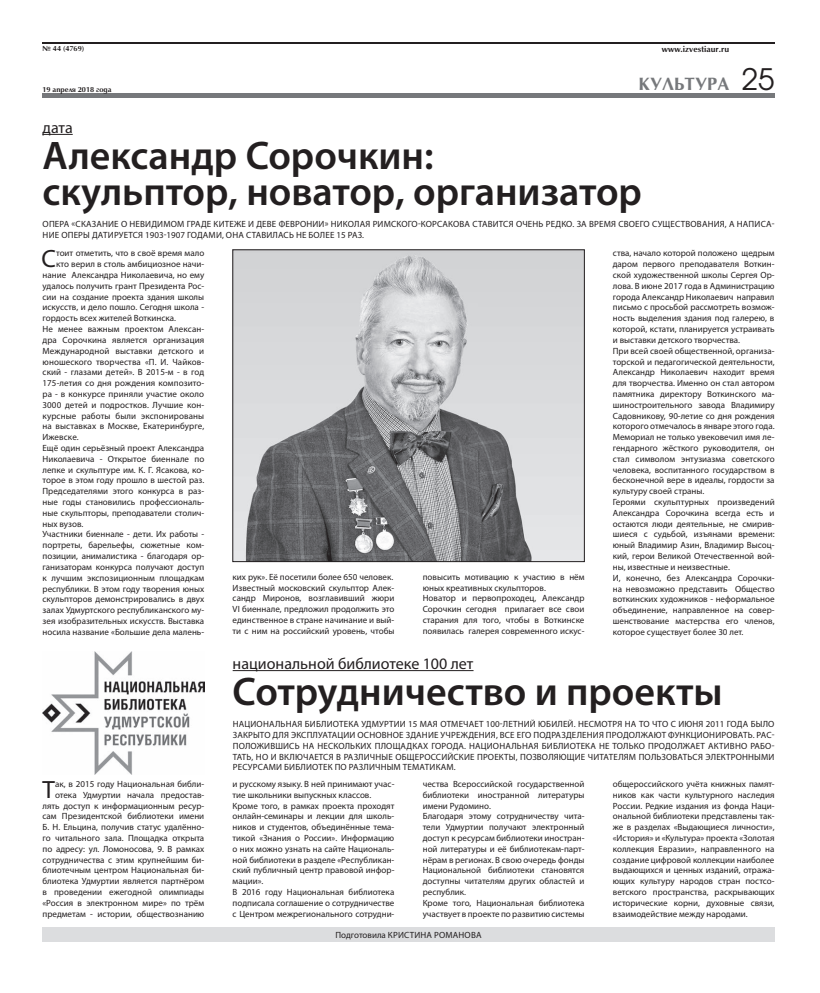
<style>
.page{position:relative;width:820px;height:993px;background:#fff}
.page>*{position:absolute;margin:0;border:0;box-sizing:border-box;transform-origin:0 0}
.t1{font:600 40px/36px "Myriad Pro";color:#231f20}
.t2{font:29.5px "Avant Garde Gothic C";color:#231f20}
.t3{font:25px "Myriad Pro";color:#231f20}
.t4{font:700 17px "Opium";color:#76787b}
.t5{font:16px "Myriad Pro";color:#231f20}
.t6{font:9px/10.8px "Myriad Pro";color:#231f20}
.t7{font:9px/10.8px "Myriad Pro";letter-spacing:.02em;color:#231f20}
.t8{font:700 8px "Opium";color:#231f20}
.t9{font:700 7px "Opium";color:#231f20}
</style>
<div class="page">
<hr style="left:43px;top:43px;width:731px;height:1px;background:#231f20">
<hr style="left:43px;top:94px;width:731px;height:4px;background:#76787b">
<img style="left:234px;top:251px;width:348px;height:308px">
<div style="left:232px;top:249px;width:352px;height:312px;border:1px solid #231f20"></div>
<hr style="left:43px;top:134px;width:30px;height:1px;background:#231f20">
<hr style="left:232px;top:670px;width:241px;height:1px;background:#231f20">
<img style="left:43px;top:651px;width:161px;height:123px">
<div style="left:43px;top:927px;width:731px;height:14px;background:#dcdddf"></div>
<p class="t9" style="left:43px;top:45px;width:43px">№ 44 (4769)</p>
<p class="t9" style="left:43px;top:86px;width:70px">19 апреля 2018 года</p>
<p class="t8" style="left:661px;top:45px;width:69px">www.izvestiaur.ru</p>
<h3 class="t4" style="left:638px;top:77px;width:92px">КУЛЬТУРА</h3>
<h2 class="t2" style="left:741px;top:67px;width:34px">25</h2>
<h3 class="t5" style="left:43px;top:121px;width:32px">дата</h3>
<h1 class="t1" style="left:43px;top:140px;width:600px">Александр Сорочкин:<br>скульптор, новатор, организатор</h1>
<p class="t7" style="left:43px;top:219px;width:733px">ОПЕРА «СКАЗАНИЕ О НЕВИДИМОМ ГРАДЕ КИТЕЖЕ И ДЕВЕ ФЕВРОНИИ» НИКОЛАЯ РИМСКОГО-КОРСАКОВА СТАВИТСЯ ОЧЕНЬ РЕДКО. ЗА ВРЕМЯ СВОЕГО СУЩЕСТВОВАНИЯ, А НАПИСА-<br>НИЕ ОПЕРЫ ДАТИРУЕТСЯ 1903-1907 ГОДАМИ, ОНА СТАВИЛАСЬ НЕ БОЛЕЕ 15 РАЗ.</p>
<h3 class="t3" style="left:42px;top:249px;width:16px">С</h3>
<p class="t6" style="left:56px;top:248px;width:149px">тоит отметить, что в своё время мало</p>
<p class="t6" style="left:56px;top:259px;width:149px">кто верил в столь амбициозное начи-</p>
<p class="t6" style="left:43px;top:270px;width:163px">нание Александра Николаевича, но ему</p>
<p class="t6" style="left:43px;top:281px;width:163px">удалось получить грант Президента Рос-</p>
<p class="t6" style="left:43px;top:292px;width:163px">сии на создание проекта здания школы</p>
<p class="t6" style="left:43px;top:302px;width:163px">искусств, и дело пошло. Сегодня школа -</p>
<p class="t6" style="left:43px;top:313px;width:135px">гордость всех жителей Воткинска.</p>
<p class="t6" style="left:43px;top:324px;width:163px">Не менее важным проектом Алексан-</p>
<p class="t6" style="left:43px;top:335px;width:163px">дра Сорочкина является организация</p>
<p class="t6" style="left:43px;top:346px;width:163px">Международной выставки детского и</p>
<p class="t6" style="left:43px;top:356px;width:163px">юношеского творчества «П. И. Чайков-</p>
<p class="t6" style="left:43px;top:367px;width:163px">ский - глазами детей». В 2015-м - в год</p>
<p class="t6" style="left:43px;top:378px;width:163px">175-летия со дня рождения композито-</p>
<p class="t6" style="left:43px;top:389px;width:163px">ра - в конкурсе приняли участие около</p>
<p class="t6" style="left:43px;top:400px;width:163px">3000 детей и подростков. Лучшие кон-</p>
<p class="t6" style="left:43px;top:410px;width:163px">курсные работы были экспонированы</p>
<p class="t6" style="left:43px;top:421px;width:163px">на выставках в Москве, Екатеринбурге,</p>
<p class="t6" style="left:43px;top:432px;width:38px">Ижевске.</p>
<p class="t6" style="left:43px;top:443px;width:163px">Ещё один серьёзный проект Александра</p>
<p class="t6" style="left:43px;top:454px;width:163px">Николаевича - Открытое биеннале по</p>
<p class="t6" style="left:43px;top:464px;width:163px">лепке и скульптуре им. К. Г. Ясакова, ко-</p>
<p class="t6" style="left:43px;top:475px;width:163px">торое в этом году прошло в шестой раз.</p>
<p class="t6" style="left:43px;top:486px;width:163px">Председателями этого конкурса в раз-</p>
<p class="t6" style="left:43px;top:497px;width:163px">ные годы становились профессиональ-</p>
<p class="t6" style="left:43px;top:508px;width:163px">ные скульпторы, преподаватели столич-</p>
<p class="t6" style="left:43px;top:518px;width:42px">ных вузов.</p>
<p class="t6" style="left:43px;top:529px;width:163px">Участники биеннале - дети. Их работы -</p>
<p class="t6" style="left:43px;top:540px;width:163px">портреты, барельефы, сюжетные ком-</p>
<p class="t6" style="left:43px;top:551px;width:163px">позиции, анималистика - благодаря ор-</p>
<p class="t6" style="left:43px;top:562px;width:163px">ганизаторам конкурса получают доступ</p>
<p class="t6" style="left:43px;top:572px;width:163px">к лучшим экспозиционным площадкам</p>
<p class="t6" style="left:43px;top:583px;width:163px">республики. В этом году творения юных</p>
<p class="t6" style="left:43px;top:594px;width:163px">скульпторов демонстрировались в двух</p>
<p class="t6" style="left:43px;top:605px;width:163px">залах Удмуртского республиканского му-</p>
<p class="t6" style="left:43px;top:616px;width:163px">зея изобразительных искусств. Выставка</p>
<p class="t6" style="left:43px;top:626px;width:163px">носила название «Большие дела малень-</p>
<p class="t6" style="left:232px;top:572px;width:163px">ких рук». Её посетили более 650 человек.<br>Известный московский скульптор Алек&shy;сандр Миронов, возглавивший жюри VI биеннале, предложил продолжить это единственное в стране начинание и вый&shy;ти с ним на российский уровень, чтобы</p>
<p class="t6" style="left:422px;top:572px;width:163px">повысить мотивацию к участию в нём юных креативных скульпторов.<br>Новатор и первопроходец, Александр Сорочкин сегодня прилагает все свои старания для того, чтобы в Воткинске появилась галерея современного искус-</p>
<p class="t6" style="left:612px;top:248px;width:163px">ства, начало которой положено щедрым даром первого преподавателя Воткин&shy;ской художественной школы Сергея Ор&shy;лова. В июне 2017 года в Администрацию города Александр Николаевич направил письмо с просьбой рассмотреть возмож&shy;ность выделения здания под галерею, в которой, кстати, планируется устраивать и выставки детского творчества.<br>При всей своей общественной, организа&shy;торской и педагогической деятельности, Александр Николаевич находит время для творчества. Именно он стал автором памятника директору Воткинского ма&shy;шиностроительного завода Владимиру Садовникову, 90-летие со дня рождения которого отмечалось в январе этого года.<br>Мемориал не только увековечил имя ле&shy;гендарного жёсткого руководителя, он стал символом энтузиазма советского человека, воспитанного государством в бесконечной вере в идеалы, гордости за культуру своей страны.<br>Героями скульптурных произведений Александра Сорочкина всегда есть и остаются люди деятельные, не смирив&shy;шиеся с судьбой, изъянами времени: юный Владимир Азин, Владимир Высоц&shy;кий, герои Великой Отечественной вой&shy;ны, известные и неизвестные.<br>И, конечно, без Александра Сорочки&shy;на невозможно представить Общество вот кинских художников - неформальное объединение, направленное на совер&shy;шенствование мастерства его членов, которое существует более 30 лет.</p>
<h3 class="t5" style="left:232px;top:657px;width:242px">национальной библиотеке 100 лет</h3>
<h1 class="t1" style="left:232px;top:676px;width:491px">Сотрудничество и проекты</h1>
<p class="t6" style="left:233px;top:719px;width:543px;text-align:justify">НАЦИОНАЛЬНАЯ БИБЛИОТЕКА УДМУРТИИ 15 МАЯ ОТМЕЧАЕТ 100-ЛЕТНИЙ ЮБИЛЕЙ. НЕСМОТРЯ НА ТО ЧТО С ИЮНЯ 2011 ГОДА БЫЛО ЗАКРЫТО ДЛЯ ЭКСПЛУАТАЦИИ ОСНОВНОЕ ЗДАНИЕ УЧРЕЖДЕНИЯ, ВСЕ ЕГО ПОДРАЗДЕЛЕНИЯ ПРОДОЛЖАЮТ ФУНКЦИОНИРОВАТЬ. РАС-ПОЛОЖИВШИСЬ НА НЕСКОЛЬКИХ ПЛОЩАДКАХ ГОРОДА. НАЦИОНАЛЬНАЯ БИБЛИОТЕКА НЕ ТОЛЬКО ПРОДОЛЖАЕТ АКТИВНО РАБО-ТАТЬ, НО И ВКЛЮЧАЕТСЯ В РАЗЛИЧНЫЕ ОБЩЕРОССИЙСКИЕ ПРОЕКТЫ, ПОЗВОЛЯЮЩИЕ ЧИТАТЕЛЯМ ПОЛЬЗОВАТЬСЯ ЭЛЕКТРОННЫМИ РЕСУРСАМИ БИБЛИОТЕК ПО РАЗЛИЧНЫМ ТЕМАТИКАМ.</p>
<p class="t6" style="left:43px;top:779px;width:163px;text-align:right">ак, в 2015 году Национальная библи&shy;отека Удмуртии начала предостав&shy;лять доступ к информационным ресур&shy;сам Президентской библиотеки имени Б. Н. Ельцина, получив статус удалённо&shy;го читального зала. Площадка открыта по адресу: ул. Ломоносова, 9. В рамках сотрудничества с этим крупнейшим би&shy;блиотечным центром Национальная би&shy;блиотека Удмуртии является партнёром в проведении ежегодной олимпиады «Россия в электронном мире» по трём предметам - истории, обществознанию</p>
<p class="t6" style="left:232px;top:779px;width:163px">и русскому языку. В ней принимают учас&shy;тие школьники выпускных классов.<br>Кроме того, в рамках проекта проходят онлайн-семинары и лекции для школь&shy;ников и студентов, объединённые тема&shy;тикой «Знания о России». Информацию о них можно узнать на сайте Националь&shy;ной библиотеки в разделе «Республикан&shy;ский публичный центр правовой инфор&shy;мации».<br>В 2016 году Национальная библиотека подписала соглашение о сотрудничестве с Центром межрегионального сотрудни-</p>
<p class="t6" style="left:422px;top:779px;width:163px">чества Всероссийской государственной библиотеки иностранной литературы имени Рудомино.<br>Благодаря этому сотрудничеству чита&shy;тели Удмуртии получают электронный доступ к ресурсам библиотеки иностран&shy;ной литературы и её библиотекам-парт&shy;нёрам в регионах. В свою очередь фонды Национальной библиотеки становятся доступны читателям других областей и республик.<br>Кроме того, Национальная библиотека участвует в проекте по развитию системы</p>
<p class="t6" style="left:612px;top:779px;width:163px;text-align:justify">общероссийского учёта книжных памят&shy;ников как части культурного наследия России. Редкие издания из фонда Наци&shy;ональной библиотеки представлены так&shy;же в разделах «Выдающиеся личности», «История» и «Культура» проекта «Золотая коллекция Евразии», направленного на создание цифровой коллекции наиболее выдающихся и ценных изданий, отража&shy;ющих культуру народов стран постсо&shy;ветского пространства, раскрывающих исторические корни, духовные связи, взаимодействие между народами.</p>
<h3 class="t3" style="left:43px;top:779px;width:14px">Т</h3>
<p class="t6" style="left:335px;top:930px;width:147px">Подготовила КРИСТИНА РОМАНОВА</p>
</div>
